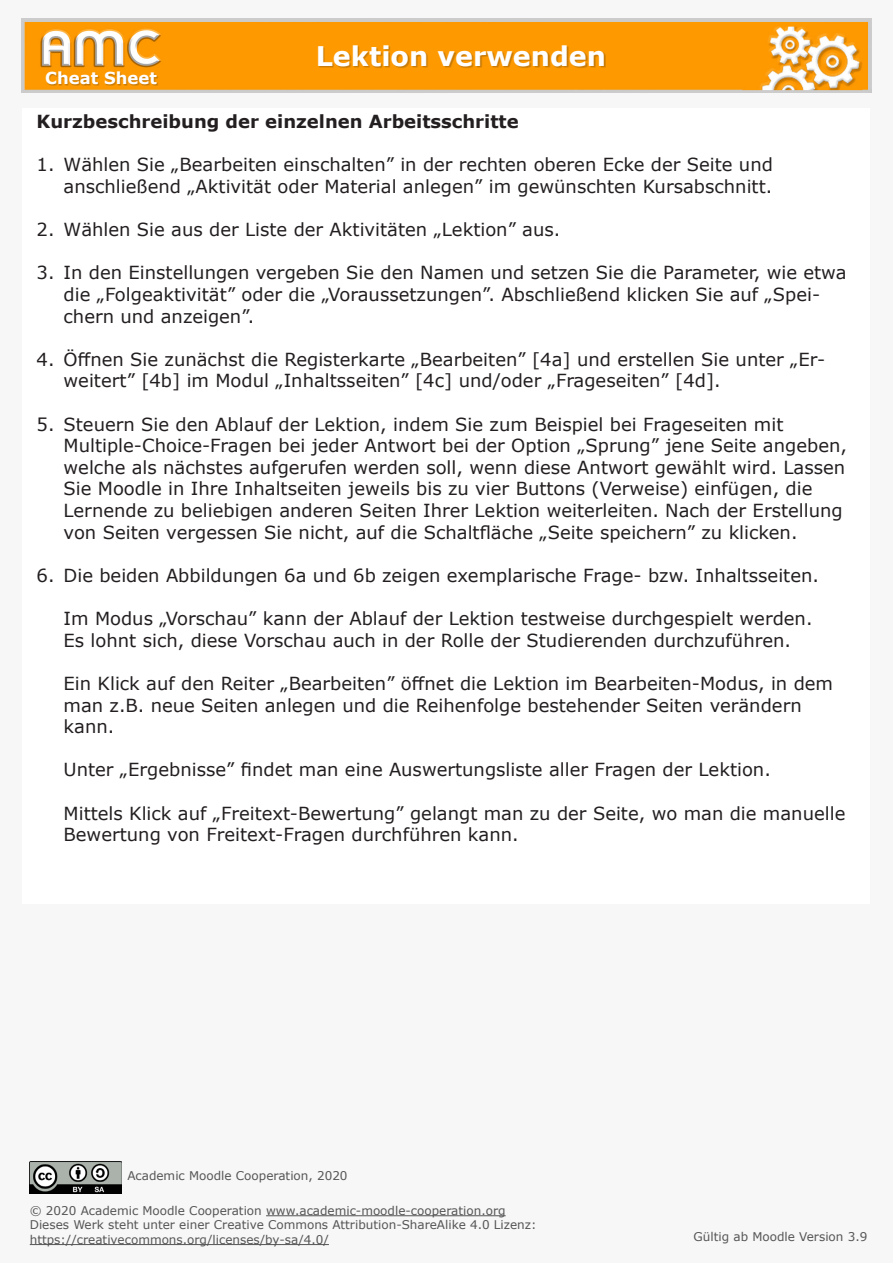
<style>
.page{position:relative;width:893px;height:1263px;background:#f7f7f7}
.page>*{position:absolute;margin:0;border:0;box-sizing:border-box;transform-origin:0 0}
.t1{font:700 27px "Verdana";color:#fff}
.t2{font:18px/21.6px "Verdana";color:#231f20}
.t3{font:700 18px "Verdana";color:#231f20}
.t4{font:700 16.5px "Verdana";color:#fff}
.t5{font:12px/14.4px "Verdana";color:#555}
</style>
<div class="page">
<img style="left:22px;top:18px;width:849px;height:75px">
<div style="left:319px;top:46px;width:287px;height:22px;background:#231f20;opacity:.25"></div>
<div style="left:47px;top:72px;width:111px;height:14px;background:#231f20;opacity:.25"></div>
<div style="left:22px;top:108px;width:848px;height:796px;background:#fff"></div>
<hr style="left:266px;top:1215px;width:240px;height:1px;background:#555">
<hr style="left:30px;top:1244px;width:299px;height:1px;background:#555">
<img style="left:30px;top:1162px;width:91px;height:32px">
<p class="t4" style="left:45px;top:66px;width:113px">Cheat Sheet</p>
<h1 class="t1" style="left:316px;top:37px;width:292px">Lektion verwenden</h1>
<p class="t3" style="left:37px;top:109px;width:484px">Kurzbeschreibung der einzelnen Arbeitsschritte</p>
<p class="t2" style="left:37px;top:154px;width:738px;text-align:right">1. Wählen Sie „Bearbeiten einschalten” in der rechten oberen Ecke der Seite und anschließend „Aktivität oder Material anlegen” im gewünschten Kursabschnitt.</p>
<p class="t2" style="left:37px;top:219px;width:525px">2. Wählen Sie aus der Liste der Aktivitäten „Lektion” aus.</p>
<p class="t2" style="left:64px;top:262px;width:785px;text-indent:-27px">3. In den Einstellungen vergeben Sie den Namen und setzen Sie die Parameter, wie etwa die „Folgeaktivität” oder die „Voraussetzungen”. Abschließend klicken Sie auf „Spei&shy;chern und anzeigen”.</p>
<p class="t2" style="left:64px;top:348px;width:763px;text-indent:-27px">4. Öffnen Sie zunächst die Registerkarte „Bearbeiten” [4a] und erstellen Sie unter „Er&shy;weitert” [4b] im Modul „Inhaltsseiten” [4c] und/oder „Frageseiten” [4d].</p>
<p class="t2" style="left:64px;top:413px;width:785px;text-indent:-27px">5. Steuern Sie den Ablauf der Lektion, indem Sie zum Beispiel bei Frageseiten mit Multiple-Choice-Fragen bei jeder Antwort bei der Option „Sprung” jene Seite angeben, welche als nächstes aufgerufen werden soll, wenn diese Antwort gewählt wird. Lassen Sie Moodle in Ihre Inhaltseiten jeweils bis zu vier Buttons (Verweise) einfügen, die Lernende zu beliebigen anderen Seiten Ihrer Lektion weiterleiten. Nach der Erstellung von Seiten vergessen Sie nicht, auf die Schaltfläche „Seite speichern” zu klicken.</p>
<p class="t2" style="left:37px;top:564px;width:784px">6. Die beiden Abbildungen 6a und 6b zeigen exemplarische Frage- bzw. Inhaltsseiten.</p>
<p class="t2" style="left:64px;top:608px;width:750px">Im Modus „Vorschau” kann der Ablauf der Lektion testweise durchgespielt werden.<br>Es lohnt sich, diese Vorschau auch in der Rolle der Studierenden durchzuführen.</p>
<p class="t2" style="left:64px;top:672px;width:771px">Ein Klick auf den Reiter „Bearbeiten” öffnet die Lektion im Bearbeiten-Modus, in dem man z.B. neue Seiten anlegen und die Reihenfolge bestehender Seiten verändern kann.</p>
<p class="t2" style="left:64px;top:759px;width:709px">Unter „Ergebnisse” findet man eine Auswertungsliste aller Fragen der Lektion.</p>
<p class="t2" style="left:64px;top:802px;width:783px">Mittels Klick auf „Freitext-Bewertung” gelangt man zu der Seite, wo man die manuelle<br>Bewertung von Freitext-Fragen durchführen kann.</p>
<p class="t5" style="left:127px;top:1168px;width:222px">Academic Moodle Cooperation, 2020</p>
<p class="t5" style="left:30px;top:1203px;width:508px">© 2020 Academic Moodle Cooperation www.academic-moodle-cooperation.org<br>Dieses Werk steht unter einer Creative Commons Attribution-ShareAlike 4.0 Lizenz: https://creativecommons.org/licenses/by-sa/4.0/</p>
<p class="t5" style="left:694px;top:1229px;width:175px">Gültig ab Moodle Version 3.9</p>
</div>
